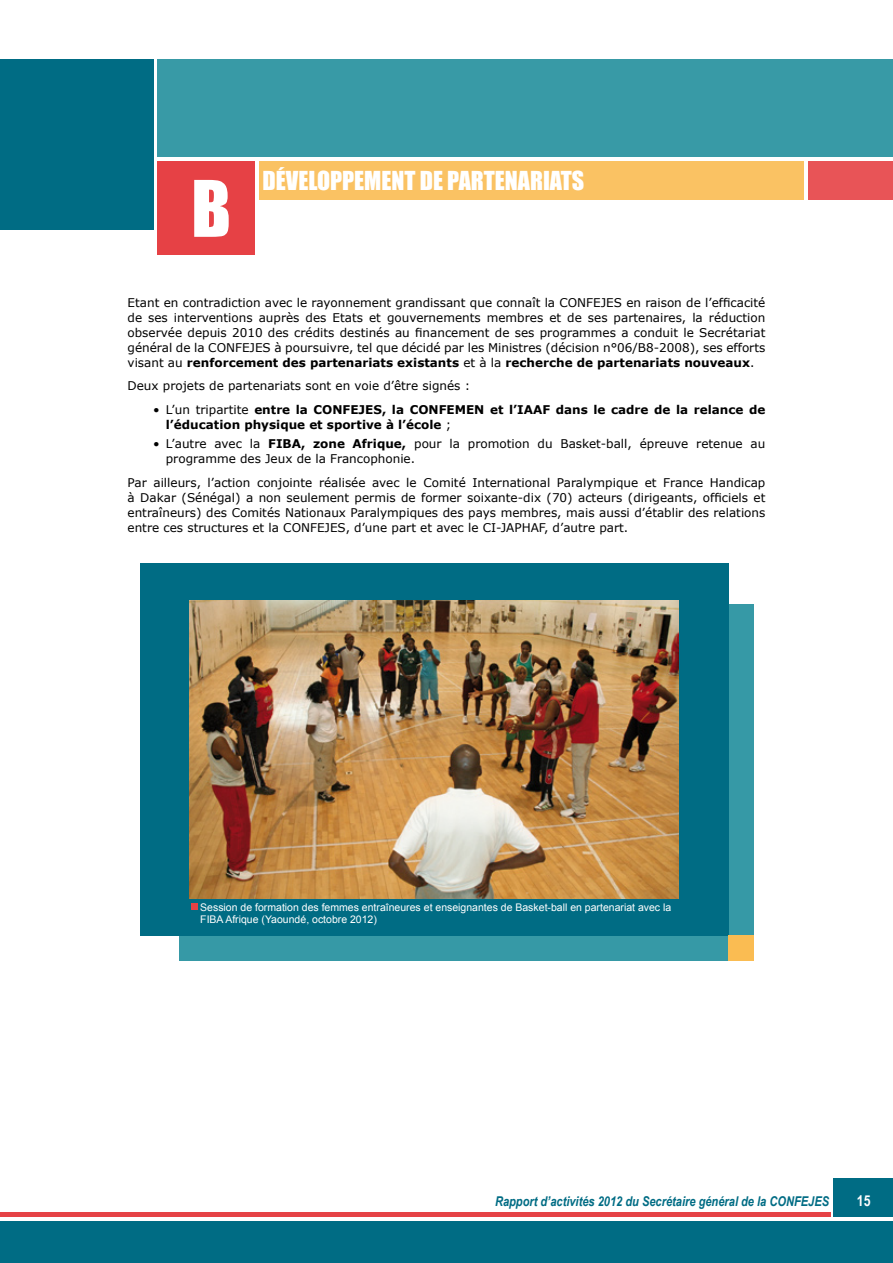
<style>
.page{position:relative;width:893px;height:1263px;background:#fff}
.page>*{position:absolute;margin:0;border:0;box-sizing:border-box;transform-origin:0 0}
.t1{font:72px "Impact";color:#fff}
.t2{font:24px "Impact";color:#fff}
.t3{font:700 15px "Arial Narrow";color:#fff}
.t4{font:italic 700 13.5px "Arial Narrow";color:#006c84}
.t5{font:12px/15px "Verdana";color:#000;text-align:justify}
.t6{font:700 12px/15px "Verdana";color:#000}
.t7{font:10.5px/12px "Arial";color:#fff}
.s1{font-weight:700}
.s2{font-weight:400}
</style>
<div class="page">
<div style="left:808px;top:162px;width:85px;height:38px;background:#e85457"></div>
<div style="left:259px;top:162px;width:545px;height:38px;background:#fac263"></div>
<div style="left:0;top:1221px;width:893px;height:42px;background:#006c84"></div>
<div style="left:833px;top:1178px;width:60px;height:38px;background:#006c84"></div>
<div style="left:157px;top:162px;width:98px;height:93px;background:#e64145"></div>
<div style="left:157px;top:60px;width:736px;height:97px;background:#3699a6"></div>
<div style="left:0;top:60px;width:153px;height:170px;background:#006c84"></div>
<hr style="left:0;top:1212px;width:831px;height:4px;background:#e64145">
<div style="left:180px;top:604px;width:574px;height:357px;background:#3699a6"></div>
<div style="left:140px;top:563px;width:588px;height:372px;background:#006c84"></div>
<div style="left:728px;top:935px;width:26px;height:26px;background:#fabc52"></div>
<img style="left:190px;top:600px;width:489px;height:298px">
<div style="left:191px;top:904px;width:7px;height:6px;background:#e64145"></div>
<h1 class="t1" style="left:191px;top:153px;width:41px">B</h1>
<h2 class="t2" style="left:263px;top:162px;width:49px">DÉVELOPPEMENT</h2>
<h2 class="t2" style="left:420px;top:162px;width:77px">DE PARTENA</h2>
<h2 class="t2" style="left:530px;top:162px;width:24px">RIATS</h2>
<p class="t5" style="left:128px;top:295px;width:639px">Etant en contradiction avec le rayonnement grandissant que connaît la CONFEJES en raison de l’efficacité de ses interventions auprès des Etats et gouvernements membres et de ses partenaires, la réduction observée depuis 2010 des crédits destinés au financement de ses programmes a conduit le Secrétariat général de la CONFEJES à poursuivre, tel que décidé par les Ministres (décision n°06/B8-2008), ses efforts visant au <span class="s1">renforcement des partenariats existants</span> et à la <span class="s1">recherche de partenariats nouveaux</span>.</p>
<p class="t5" style="left:128px;top:379px;width:344px">Deux projets de partenariats sont en voie d’être signés :</p>
<p class="t6" style="left:166px;top:402px;width:601px;text-indent:-13px"><span class="s2">• L’un tripartite</span> entre la CONFEJES, la CONFEMEN et l’IAAF dans le cadre de la relance de l’éducation physique et sportive à l’école <span class="s2">;</span></p>
<p class="t5" style="left:166px;top:436px;width:601px;text-indent:-13px">• L’autre avec la <span class="s1">FIBA, zone Afrique,</span> pour la promotion du Basket-ball, épreuve retenue au programme des Jeux de la Francophonie.</p>
<p class="t5" style="left:128px;top:475px;width:639px">Par ailleurs, l’action conjointe réalisée avec le Comité International Paralympique et France Handicap à Dakar (Sénégal) a non seulement permis de former soixante-dix (70) acteurs (dirigeants, officiels et entraîneurs) des Comités Nationaux Paralympiques des pays membres, mais aussi d’établir des relations entre ces structures et la CONFEJES, d’une part et avec le CI-JAPHAF, d’autre part.</p>
<p class="t7" style="left:200px;top:901px;width:472px">Session de formation des femmes entraîneures et enseignantes de Basket-ball en partenariat avec la<br>FIBA Afrique (Yaoundé, octobre 2012)</p>
<p class="t4" style="left:495px;top:1194px;width:336px">Rapport d’activités 2012 du Secrétaire général de la CONFEJES</p>
<p class="t3" style="left:857px;top:1191px;width:15px">15</p>
</div>
